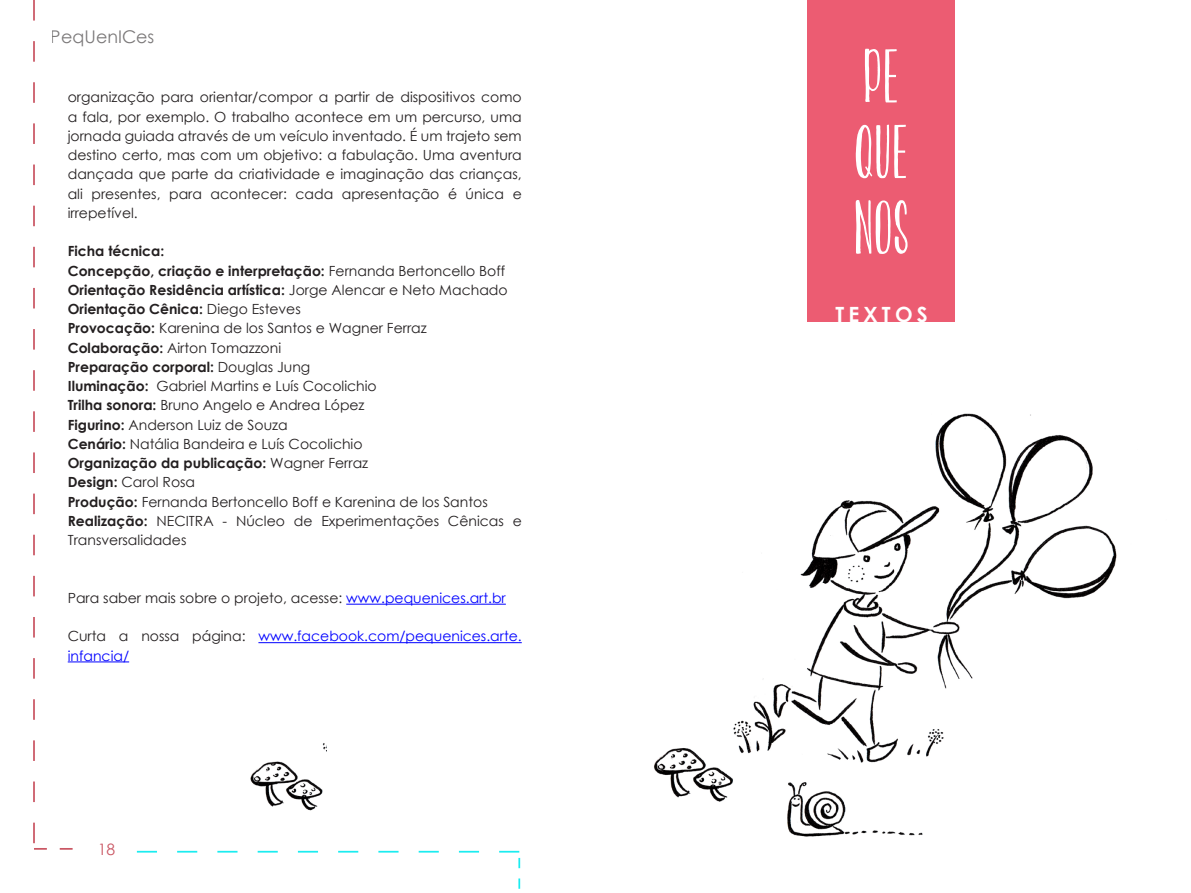
<style>
.page{position:relative;width:1191px;height:893px;background:#fff}
.page>*{position:absolute;margin:0;border:0;box-sizing:border-box;transform-origin:0 0}
.t1{font:63px "KG Twois Better Than One";color:#fff}
.t2{font:700 21px "Century Gothic";letter-spacing:.2em;color:#fff}
.t3{font:17.5px "Century Gothic";color:#231f20}
.t4{font:15.75px "Century Gothic";color:#ca5764}
.t5{font:14px/19.2px "Century Gothic";color:#231f20;text-align:justify}
.t6{font:700 14px "Century Gothic";color:#231f20}
.t7{font:14px/19.2px "Century Gothic";color:#00f}
.s1{font-weight:400}
.s2{font-weight:700}
.s3{color:#00f}
.s4{color:#231f20}
</style>
<div class="page">
<svg style="left:137px;top:851px;width:383px;height:38px"></svg>
<svg style="left:33px;top:0;width:40px;height:850px"></svg>
<hr style="left:346px;top:604px;width:160px;height:1px;background:#00f">
<hr style="left:258px;top:642px;width:264px;height:1px;background:#00f">
<hr style="left:68px;top:661px;width:61px;height:1px;background:#00f">
<img style="left:654px;top:413px;width:463px;height:424px">
<div style="left:807px;top:0;width:147px;height:322px;background:#ec5c72"></div>
<img style="left:250px;top:743px;width:77px;height:68px">
<p class="t3" style="left:51px;top:24px;width:105px">PeqUenICes</p>
<p class="t5" style="left:68px;top:87px;width:455px">organização para orientar/compor a partir de dispositivos como a fala, por exemplo. O trabalho acontece em um percurso, uma jornada guiada através de um veículo inventado. É um trajeto sem destino certo, mas com um objetivo: a fabulação. Uma aventura dançada que parte da criatividade e imaginação das crianças, ali presentes, para acontecer: cada apresentação é única e irrepetível.</p>
<p class="t6" style="left:68px;top:241px;width:98px">Ficha técnica:</p>
<p class="t6" style="left:68px;top:260px;width:439px">Concepção, criação e interpretação: <span class="s1">Fernanda Bertoncello Boff</span></p>
<p class="t6" style="left:68px;top:279px;width:441px">Orientação Residência artística: <span class="s1">Jorge Alencar e Neto Machado</span></p>
<p class="t6" style="left:68px;top:298px;width:234px">Orientação Cênica: <span class="s1">Diego Esteves</span></p>
<p class="t5" style="left:68px;top:318px;width:360px"><span class="s2">Provocação:</span> Karenina de los Santos e Wagner Ferraz</p>
<p class="t5" style="left:68px;top:338px;width:215px"><span class="s2">Colaboração:</span> Airton Tomazzoni</p>
<p class="t6" style="left:68px;top:356px;width:244px">Preparação corporal: <span class="s1">Douglas Jung</span></p>
<p class="t5" style="left:68px;top:376px;width:310px"><span class="s2">Iluminação:</span> Gabriel Martins e Luís Cocolichio</p>
<p class="t5" style="left:68px;top:395px;width:298px"><span class="s2">Trilha sonora:</span> Bruno Angelo e Andrea López</p>
<p class="t5" style="left:68px;top:415px;width:221px"><span class="s2">Figurino:</span> Anderson Luiz de Souza</p>
<p class="t5" style="left:68px;top:434px;width:296px"><span class="s2">Cenário:</span> Natália Bandeira e Luís Cocolichio</p>
<p class="t6" style="left:68px;top:452px;width:302px">Organização da publicação: <span class="s1">Wagner Ferraz</span></p>
<p class="t5" style="left:68px;top:472px;width:129px"><span class="s2">Design:</span> Carol Rosa</p>
<p class="t5" style="left:68px;top:492px;width:421px"><span class="s2">Produção:</span> Fernanda Bertoncello Boff e Karenina de los Santos</p>
<p class="t5" style="left:68px;top:511px;width:455px"><span class="s2">Realização:</span> NECITRA - Núcleo de Experimentações Cênicas e<br>Transversalidades</p>
<p class="t5" style="left:68px;top:588px;width:439px">Para saber mais sobre o projeto, acesse: <span class="s3">www.pequenices.art.br</span></p>
<p class="t7" style="left:68px;top:626px;width:455px"><span class="s4">Curta a nossa página:</span> www.facebook.com/pequenices.arte. infancia/</p>
<p class="t4" style="left:98px;top:838px;width:19px">18</p>
<p class="t1" style="left:862px;top:41px;width:38px">PE</p>
<p class="t1" style="left:853px;top:116px;width:56px">QUE</p>
<p class="t1" style="left:852px;top:192px;width:58px">NOS</p>
<p class="t2" style="left:835px;top:299px;width:94px">TEXTOS</p>
</div>
